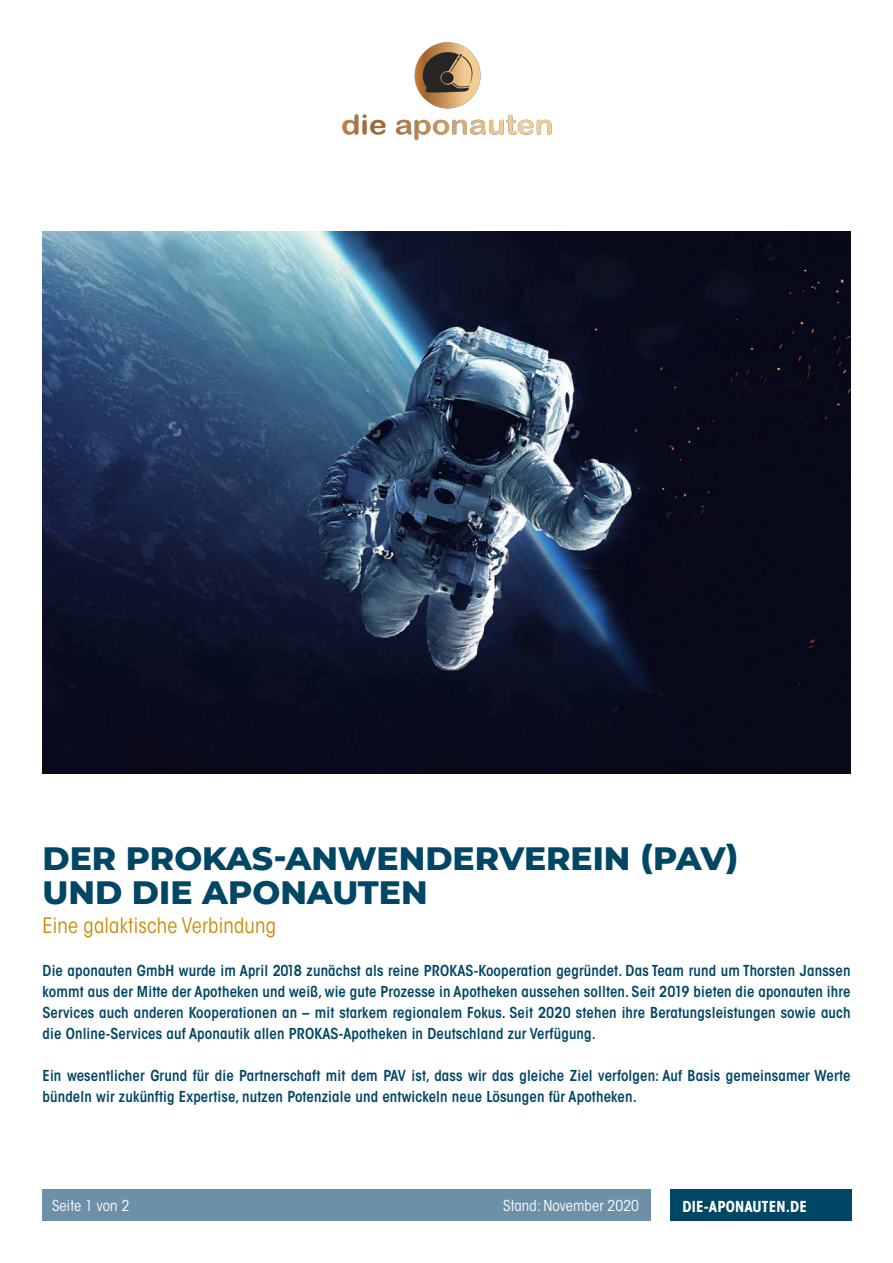
<style>
.page{position:relative;width:893px;height:1263px;background:#fff}
.page>*{position:absolute;margin:0;border:0;box-sizing:border-box;transform-origin:0 0}
.t1{font:800 33px/34.5px "Montserrat";color:#004665}
.t2{font:condensed 21px "ITC Avant Garde Std";letter-spacing:.01em;color:#c98909}
.t3{font:600 condensed 15px/21px "ITC Avant Garde Std";letter-spacing:.01em;color:#004665;text-align:justify}
.t4{font:condensed 15px "ITC Avant Garde Std";letter-spacing:.01em;color:#fff}
.t5{font:700 condensed 15px "ITC Avant Garde Std";letter-spacing:.01em;color:#fff}
</style>
<div class="page">
<img style="left:342px;top:42px;width:210px;height:99px">
<div style="left:670px;top:1189px;width:182px;height:32px;background:#004665"></div>
<div style="left:43px;top:1189px;width:608px;height:32px;background:#6d90a8"></div>
<img style="left:43px;top:231px;width:807px;height:543px">
<h1 class="t1" style="left:43px;top:839px;width:698px">DER PROKAS-ANWENDERVEREIN (PAV)<br>UND DIE APONAUTEN</h1>
<h2 class="t2" style="left:43px;top:912px;width:235px">Eine galaktische Verbindung</h2>
<p class="t3" style="left:43px;top:960px;width:809px">Die aponauten GmbH wurde im April 2018 zunächst als reine PROKAS-Kooperation gegründet. Das Team rund um Thorsten Janssen kommt aus der Mitte der Apotheken und weiß, wie gute Prozesse in Apotheken aussehen sollten. Seit 2019 bieten die aponauten ihre Services auch anderen Kooperationen an – mit starkem regionalem Fokus. Seit 2020 stehen ihre Beratungsleistungen sowie auch die Online-Services auf Aponautik allen PROKAS-Apotheken in Deutschland zur Verfügung.</p>
<p class="t3" style="left:43px;top:1065px;width:809px">Ein wesentlicher Grund für die Partnerschaft mit dem PAV ist, dass wir das gleiche Ziel verfolgen: Auf Basis gemeinsamer Werte bündeln wir zukünftig Expertise, nutzen Potenziale und entwickeln neue Lösungen für Apotheken.</p>
<p class="t4" style="left:52px;top:1196px;width:79px">Seite 1 von 2</p>
<p class="t4" style="left:503px;top:1196px;width:137px">Stand: November 2020</p>
<p class="t5" style="left:682px;top:1196px;width:126px">DIE-APONAUTEN.DE</p>
</div>
